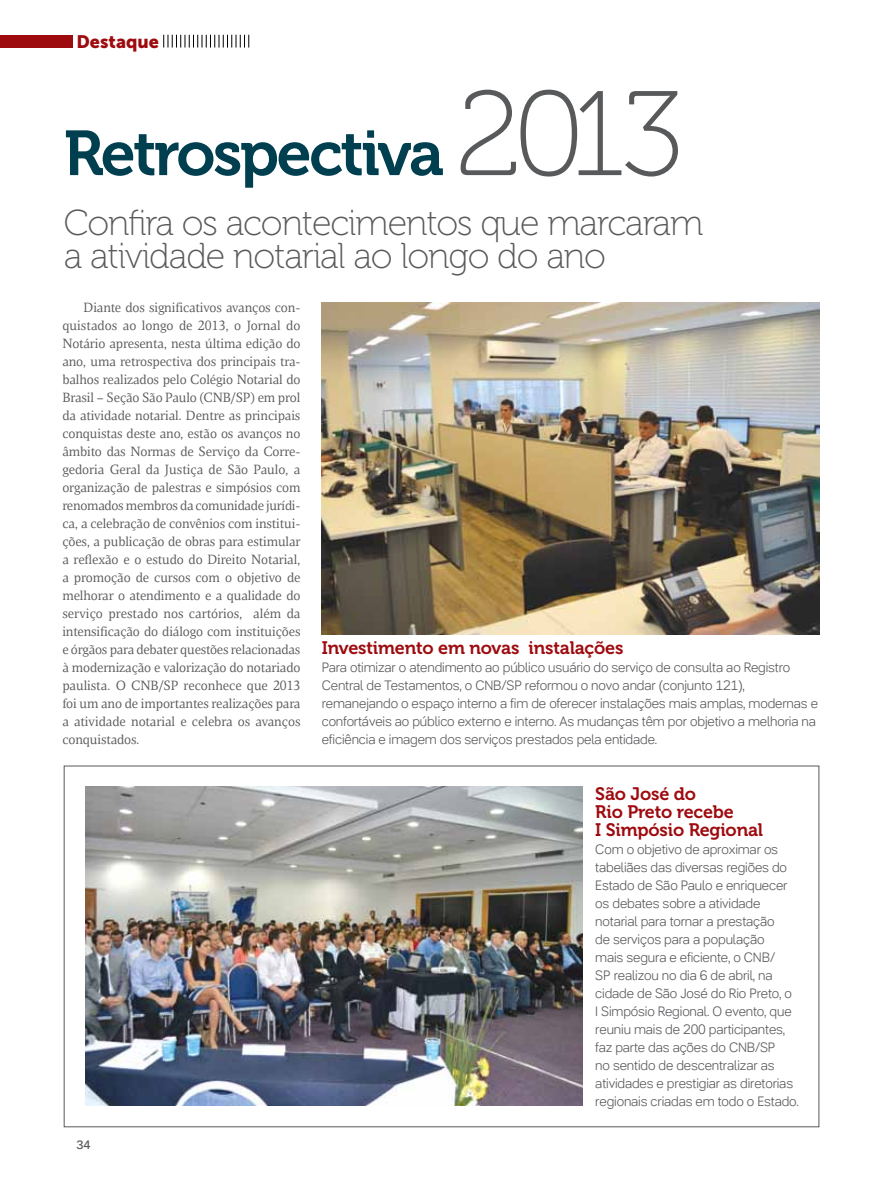
<style>
.page{position:relative;width:893px;height:1191px;background:#fff}
.page>*{position:absolute;margin:0;border:0;box-sizing:border-box;transform-origin:0 0}
.t1{font:63px "Museo 700";letter-spacing:-.04em;color:#003f4f}
.t2{font:36px/33px "Museo 100";letter-spacing:-.03em;color:#58595b}
.t3{font:18px/18px "Museo 700";letter-spacing:-.01em;color:#9e0b0f}
.t4{font:18px "Museo Sans 900";color:#9e0b0f}
.t5{font:13.5px/18px "NII Serif";letter-spacing:-.005em;color:#58595b;text-align:justify}
.t6{font:300 13.5px/18px "NII Sans";letter-spacing:-.01em;color:#58595b}
.t7{font:12px "NII Sans";color:#58595b}
.s1{font-family:"Museo 100";font-size:120px;color:#58595b}
</style>
<div class="page">
<img style="left:85px;top:787px;width:498px;height:319px">
<div style="left:0;top:35px;width:72px;height:13px;background:#9e0b0f"></div>
<svg style="left:163px;top:35px;width:86px;height:13px"></svg>
<img style="left:322px;top:302px;width:497px;height:332px">
<h3 class="t4" style="left:77px;top:31px;width:84px">Destaque</h3>
<h1 class="t1" style="left:64px;top:118px;width:622px">Retrospectiva <span class="s1">2013</span></h1>
<h2 class="t2" style="left:64px;top:207px;width:641px">Confira os acontecimentos que marcaram a atividade notarial ao longo do ano</h2>
<p class="t5" style="left:62px;top:298px;width:240px;text-indent:21px">Diante dos significativos avanços con&shy;quistados ao longo de 2013, o Jornal do Notário apresenta, nesta última edição do ano, uma retrospectiva dos principais tra&shy;balhos realizados pelo Colégio Notarial do Brasil – Seção São Paulo (CNB/SP) em prol da atividade notarial. Dentre as principais conquistas deste ano, estão os avanços no âmbito das Normas de Serviço da Corre&shy;gedoria Geral da Justiça de São Paulo, a organização de palestras e simpósios com renomados membros da comunidade jurídi&shy;ca, a celebração de convênios com institui&shy;ções, a publicação de obras para estimular a reflexão e o estudo do Direito Notarial, a promoção de cursos com o objetivo de melhorar o atendimento e a qualidade do serviço prestado nos cartórios, além da intensificação do diálogo com instituições e órgãos para debater questões relacionadas à modernização e valorização do notariado paulista. O CNB/SP reconhece que 2013 foi um ano de importantes realizações para a atividade notarial e celebra os avanços conquistados.</p>
<h3 class="t3" style="left:322px;top:639px;width:303px">Investimento em novas instalações</h3>
<p class="t6" style="left:322px;top:658px;width:498px">Para otimizar o atendimento ao público usuário do serviço de consulta ao Registro Central de Testamentos, o CNB/SP reformou o novo andar (conjunto 121), remanejando o espaço interno a fim de oferecer instalações mais amplas, modernas e confortáveis ao público externo e interno. As mudanças têm por objetivo a melhoria na eficiência e imagem dos serviços prestados pela entidade.</p>
<p class="t7" style="left:77px;top:1136px;width:15px">34</p>
<h3 class="t3" style="left:595px;top:785px;width:169px">São José do<br>Rio Preto recebe<br>I Simpósio Regional</h3>
<p class="t6" style="left:595px;top:840px;width:205px">Com o objetivo de aproximar os tabeliães das diversas regiões do<br>Estado de São Paulo e enriquecer os debates sobre a atividade notarial para tornar a prestação<br>de serviços para a população<br>mais segura e eficiente, o CNB/<br>SP realizou no dia 6 de abril, na cidade de São José do Rio Preto, o<br>I Simpósio Regional. O evento, que reuniu mais de 200 participantes, faz parte das ações do CNB/SP<br>no sentido de descentralizar as atividades e prestigiar as diretorias regionais criadas em todo o Estado.</p>
</div>
